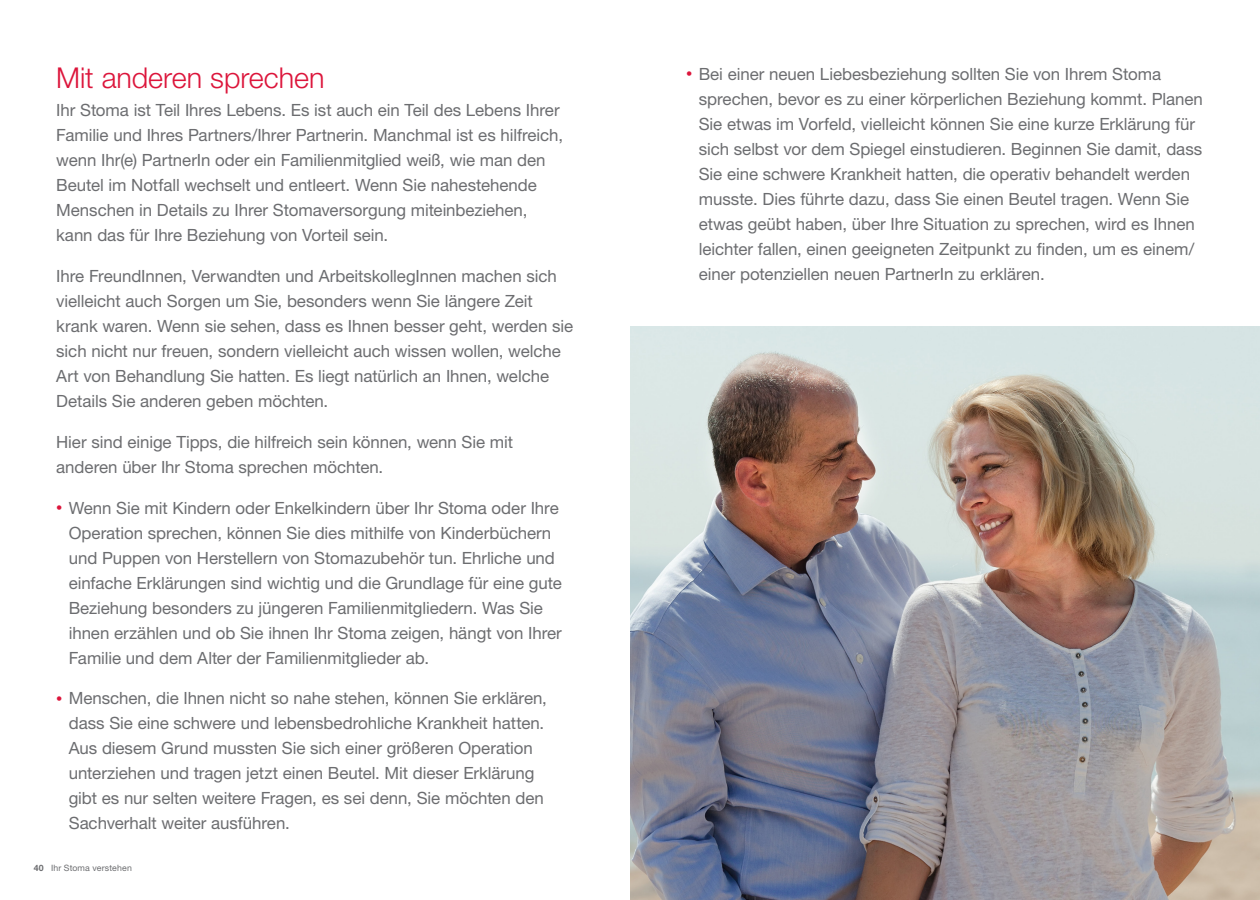
<style>
.page{position:relative;width:1260px;height:900px;background:#fff}
.page>*{position:absolute;margin:0;border:0;box-sizing:border-box;transform-origin:0 0}
.Subhead-Red{font:300 28.75px "Helvetica Neue LT Pro";letter-spacing:-.005em;color:#dc153b}
.Body{font:16.88px/25px "Helvetica Neue LT Pro";letter-spacing:-.005em;color:#6c6d70}
.Subhead-Red-2{font:16.88px/25px "Helvetica Neue LT Pro";letter-spacing:-.005em;color:#6c6d70}
.t1{font:8.75px "Helvetica Neue LT Pro";letter-spacing:.02em;color:#6c6d70}
.s1{font-size:12.5px;color:#dc153b}
.s2{font-weight:700}
</style>
<div class="page">
<img style="left:631px;top:326px;width:629px;height:574px">
<p class="Subhead-Red" style="left:56px;top:60px;width:270px">Mit anderen sprechen</p>
<p class="Body" style="left:56px;top:98px;width:508px">Ihr Stoma ist Teil Ihres Lebens. Es ist auch ein Teil des Lebens Ihrer Familie und Ihres Partners/Ihrer Partnerin. Manchmal ist es hilfreich, wenn Ihr(e) PartnerIn oder ein Familienmitglied weiß, wie man den Beutel im Notfall wechselt und entleert. Wenn Sie nahestehende Menschen in Details zu Ihrer Stomaversorgung miteinbeziehen, kann das für Ihre Beziehung von Vorteil sein.</p>
<p class="Body" style="left:56px;top:263px;width:518px">Ihre FreundInnen, Verwandten und ArbeitskollegInnen machen sich vielleicht auch Sorgen um Sie, besonders wenn Sie längere Zeit krank waren. Wenn sie sehen, dass es Ihnen besser geht, werden sie sich nicht nur freuen, sondern vielleicht auch wissen wollen, welche Art von Behandlung Sie hatten. Es liegt natürlich an Ihnen, welche Details Sie anderen geben möchten.</p>
<p class="Body" style="left:56px;top:429px;width:458px">Hier sind einige Tipps, die hilfreich sein können, wenn Sie mit anderen über Ihr Stoma sprechen möchten.</p>
<p class="Body" style="left:69px;top:495px;width:495px;text-indent:-12px"><span class="s1">•</span> Wenn Sie mit Kindern oder Enkelkindern über Ihr Stoma oder Ihre Operation sprechen, können Sie dies mithilfe von Kinderbüchern und Puppen von Herstellern von Stomazubehör tun. Ehrliche und einfache Erklärungen sind wichtig und die Grundlage für eine gute Beziehung besonders zu jüngeren Familienmitgliedern. Was Sie ihnen erzählen und ob Sie ihnen Ihr Stoma zeigen, hängt von Ihrer Familie und dem Alter der Familienmitglieder ab.</p>
<p class="Body" style="left:69px;top:686px;width:480px;text-indent:-12px"><span class="s1">•</span> Menschen, die Ihnen nicht so nahe stehen, können Sie erklären, dass Sie eine schwere und lebensbedrohliche Krankheit hatten.<br>Aus diesem Grund mussten Sie sich einer größeren Operation unterziehen und tragen jetzt einen Beutel. Mit dieser Erklärung gibt es nur selten weitere Fragen, es sei denn, Sie möchten den Sachverhalt weiter ausführen.</p>
<p class="t1" style="left:34px;top:863px;width:100px"><span class="s2">40</span> Ihr Stoma verstehen</p>
<p class="Subhead-Red-2" style="left:699px;top:61px;width:506px;text-indent:-12px"><span class="s1">•</span> Bei einer neuen Liebesbeziehung sollten Sie von Ihrem Stoma sprechen, bevor es zu einer körperlichen Beziehung kommt. Planen Sie etwas im Vorfeld, vielleicht können Sie eine kurze Erklärung für sich selbst vor dem Spiegel einstudieren. Beginnen Sie damit, dass Sie eine schwere Krankheit hatten, die operativ behandelt werden musste. Dies führte dazu, dass Sie einen Beutel tragen. Wenn Sie etwas geübt haben, über Ihre Situation zu sprechen, wird es Ihnen leichter fallen, einen geeigneten Zeitpunkt zu finden, um es einem/ einer potenziellen neuen PartnerIn zu erklären.</p>
</div>
